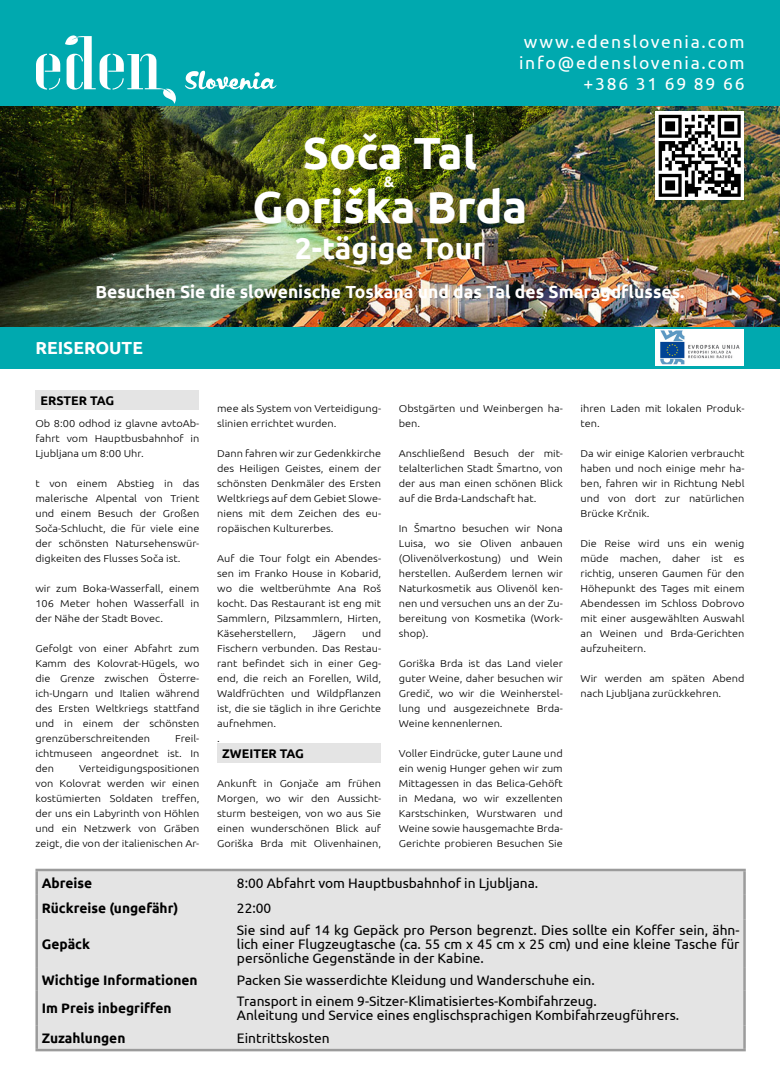
<style>
.page{position:relative;width:780px;height:1088px;background:#fff}
.page>*{position:absolute;margin:0;border:0;box-sizing:border-box;transform-origin:0 0}
.t1{font:700 45px/54px "Ubuntu";color:#fff;text-align:center}
.t2{font:700 30px "Ubuntu";color:#fff}
.t3{font:700 17.5px "Ubuntu";color:#fff}
.t4{font:17.5px/21px "Ubuntu";letter-spacing:.1em;color:#fff;text-align:right}
.t5{font:700 15px "Ubuntu";color:#fff}
.t6{font:13.75px/13.8px "Ubuntu";color:#000;text-align:justify}
.t7{font:700 13.75px "Ubuntu";color:#000}
.t8{font:700 12.5px "Ubuntu";color:#000}
.t9{font:300 10px/15px "Ubuntu";color:#000;text-align:justify;scale:1.1 1}
</style>
<div class="page">
<div style="left:0;top:0;width:780px;height:106px;background:#00a9af"></div>
<svg style="left:185px;top:71px;width:91px;height:19px"></svg>
<svg style="left:36px;top:35px;width:140px;height:69px"></svg>
<div style="left:0;top:326px;width:780px;height:43px;background:#00a9af"></div>
<img style="left:655px;top:330px;width:88px;height:35px">
<img style="left:0;top:106px;width:780px;height:220px">
<div style="left:38px;top:871px;width:705px;height:178px;background:#e4e4e4"></div>
<hr style="left:35px;top:869px;width:197px;height:2px;background:#9b9b9b">
<hr style="left:35px;top:871px;width:3px;height:24px;background:#9b9b9b">
<hr style="left:232px;top:869px;width:513px;height:2px;background:#9b9b9b">
<hr style="left:743px;top:871px;width:2px;height:24px;background:#9b9b9b">
<hr style="left:35px;top:895px;width:3px;height:25px;background:#9b9b9b">
<hr style="left:743px;top:895px;width:2px;height:25px;background:#9b9b9b">
<hr style="left:35px;top:920px;width:3px;height:48px;background:#9b9b9b">
<hr style="left:743px;top:920px;width:2px;height:48px;background:#9b9b9b">
<hr style="left:35px;top:968px;width:3px;height:23px;background:#9b9b9b">
<hr style="left:743px;top:968px;width:2px;height:23px;background:#9b9b9b">
<hr style="left:35px;top:991px;width:3px;height:34px;background:#9b9b9b">
<hr style="left:743px;top:991px;width:2px;height:34px;background:#9b9b9b">
<hr style="left:35px;top:1025px;width:3px;height:24px;background:#9b9b9b">
<hr style="left:743px;top:1025px;width:2px;height:24px;background:#9b9b9b">
<hr style="left:35px;top:1049px;width:197px;height:2px;background:#9b9b9b">
<hr style="left:232px;top:1049px;width:513px;height:2px;background:#9b9b9b">
<div style="left:35px;top:390px;width:164px;height:19px;background:#e4e4e4"></div>
<div style="left:217px;top:743px;width:164px;height:19px;background:#e4e4e4"></div>
<svg style="left:655px;top:112px;width:89px;height:88px"></svg>
<svg style="left:658px;top:115px;width:82px;height:82px"></svg>
<p class="t4" style="left:519px;top:31px;width:227px">www.edenslovenia.com info@edenslovenia.com +386 31 69 89 66</p>
<p class="t1" style="left:252px;top:125px;width:276px">Soča Tal<br>Goriška Brda</p>
<p class="t2" style="left:295px;top:230px;width:192px">2-tägige Tour</p>
<p class="t3" style="left:95px;top:281px;width:590px">Besuchen Sie die slowenische Toskana und das Tal des Smaragdflusses.</p>
<p class="t5" style="left:384px;top:172px;width:12px">&amp;</p>
<p class="t3" style="left:35px;top:337px;width:109px">REISEROUTE</p>
<p class="t8" style="left:40px;top:392px;width:75px">ERSTER TAG</p>
<p class="t9" style="left:35px;top:415px;width:150px">Ob 8:00 odhod iz glavne avtoAb&shy;fahrt vom Hauptbusbahnhof in Ljubljana um 8:00 Uhr.</p>
<p class="t9" style="left:35px;top:475px;width:150px">t von einem Abstieg in das malerische Alpental von Trient und einem Besuch der Großen Soča-Schlucht, die für viele eine der schönsten Natursehenswür&shy;digkeiten des Flusses Soča ist.</p>
<p class="t9" style="left:35px;top:580px;width:150px">wir zum Boka-Wasserfall, einem 106 Meter hohen Wasserfall in der Nähe der Stadt Bovec.</p>
<p class="t9" style="left:35px;top:640px;width:150px">Gefolgt von einer Abfahrt zum Kamm des Kolovrat-Hügels, wo die Grenze zwischen Österre&shy;ich-Ungarn und Italien während des Ersten Weltkriegs stattfand und in einem der schönsten grenzüberschreitenden</p>
<p class="t9" style="left:35px;top:730px;width:150px;text-indent:140px">Freil&shy;ichtmuseen angeordnet ist. In den</p>
<p class="t9" style="left:35px;top:760px;width:150px;text-indent:44px">Verteidigungspositionen von Kolovrat werden wir einen kostümierten Soldaten treffen, der uns ein Labyrinth von Höhlen und ein Netzwerk von Gräben zeigt, die von der italienischen Ar-</p>
<p class="t9" style="left:217px;top:400px;width:150px">mee als System von Verteidigung&shy;slinien errichtet wurden.</p>
<p class="t9" style="left:217px;top:445px;width:150px">Dann fahren wir zur Gedenkkirche des Heiligen Geistes, einem der schönsten Denkmäler des Ersten Weltkriegs auf dem Gebiet Slowe&shy;niens mit dem Zeichen des eu&shy;ropäischen Kulturerbes.</p>
<p class="t9" style="left:217px;top:550px;width:150px">Auf die Tour folgt ein Abendes&shy;sen im Franko House in Kobarid, wo die weltberühmte Ana Roš kocht. Das Restaurant ist eng mit Sammlern, Pilzsammlern, Hirten, Käseherstellern,</p>
<p class="t9" style="left:217px;top:625px;width:150px;text-indent:145px">und Fischern verbunden. Das Restau&shy;rant befindet sich in einer Geg&shy;end, die reich an Forellen, Wild, Waldfrüchten und Wildpflanzen ist, die sie täglich in ihre Gerichte aufnehmen.</p>
<p class="t9" style="left:217px;top:730px;width:4px">.</p>
<p class="t8" style="left:222px;top:745px;width:83px">ZWEITER TAG</p>
<p class="t9" style="left:217px;top:775px;width:150px">Ankunft in Gonjače am frühen Morgen, wo wir den Aussicht&shy;sturm besteigen, von wo aus Sie einen wunderschönen Blick auf Goriška Brda mit Olivenhainen,</p>
<p class="t9" style="left:312px;top:625px;width:32px">Jägern</p>
<p class="t9" style="left:399px;top:400px;width:150px">Obstgärten und Weinbergen ha&shy;ben.</p>
<p class="t9" style="left:399px;top:445px;width:150px">Anschließend Besuch der mit&shy;telalterlichen Stadt Šmartno, von der aus man einen schönen Blick auf die Brda-Landschaft hat.</p>
<p class="t9" style="left:399px;top:520px;width:150px">In Šmartno besuchen wir Nona Luisa, wo sie Oliven anbauen (Olivenölverkostung) und Wein herstellen. Außerdem lernen wir Naturkosmetik aus Olivenöl ken&shy;nen und versuchen uns an der Zu&shy;bereitung von Kosmetika (Work&shy;shop).</p>
<p class="t9" style="left:399px;top:655px;width:150px">Goriška Brda ist das Land vieler guter Weine, daher besuchen wir Gredič, wo wir die Weinherstel&shy;lung und ausgezeichnete Brda-Weine kennenlernen.</p>
<p class="t9" style="left:399px;top:745px;width:150px">Voller Eindrücke, guter Laune und ein wenig Hunger gehen wir zum Mittagessen in das Belica-Gehöft in Medana, wo wir exzellenten Karstschinken, Wurstwaren und Weine sowie hausgemachte Brda-Gerichte probieren Besuchen Sie</p>
<p class="t9" style="left:580px;top:400px;width:150px">ihren Laden mit lokalen Produk&shy;ten.</p>
<p class="t9" style="left:580px;top:445px;width:150px">Da wir einige Kalorien verbraucht haben und noch einige mehr ha&shy;ben, fahren wir in Richtung Nebl und von dort zur natürlichen Brücke Krčnik.</p>
<p class="t9" style="left:580px;top:535px;width:150px">Die Reise wird uns ein wenig müde machen, daher ist es richtig, unseren Gaumen für den Höhepunkt des Tages mit einem Abendessen im Schloss Dobrovo mit einer ausgewählten Auswahl an Weinen und Brda-Gerichten aufzuheitern.</p>
<p class="t9" style="left:580px;top:670px;width:150px">Wir werden am späten Abend nach Ljubljana zurückkehren.</p>
<p class="t7" style="left:42px;top:874px;width:52px">Abreise</p>
<p class="t6" style="left:237px;top:875px;width:303px">8:00 Abfahrt vom Hauptbusbahnhof in Ljubljana.</p>
<p class="t7" style="left:42px;top:899px;width:138px">Rückreise (ungefähr)</p>
<p class="t6" style="left:237px;top:900px;width:36px">22:00</p>
<p class="t7" style="left:42px;top:936px;width:50px">Gepäck</p>
<p class="t6" style="left:237px;top:923px;width:504px">Sie sind auf 14 kg Gepäck pro Person begrenzt. Dies sollte ein Koffer sein, ähn&shy;lich einer Flugzeugtasche (ca. 55 cm x 45 cm x 25 cm) und eine kleine Tasche für persönliche Gegenstände in der Kabine.</p>
<p class="t7" style="left:42px;top:971px;width:157px">Wichtige Informationen</p>
<p class="t6" style="left:237px;top:972px;width:359px">Packen Sie wasserdichte Kleidung und Wanderschuhe ein.</p>
<p class="t7" style="left:42px;top:1000px;width:131px">Im Preis inbegriffen</p>
<p class="t6" style="left:237px;top:994px;width:361px">Transport in einem 9-Sitzer-Klimatisiertes-Kombifahrzeug.</p>
<p class="t6" style="left:237px;top:1008px;width:444px">Anleitung und Service eines englischsprachigen Kombifahrzeugführers.</p>
<p class="t7" style="left:42px;top:1030px;width:85px">Zuzahlungen</p>
<p class="t6" style="left:237px;top:1031px;width:94px">Eintrittskosten</p>
</div>
